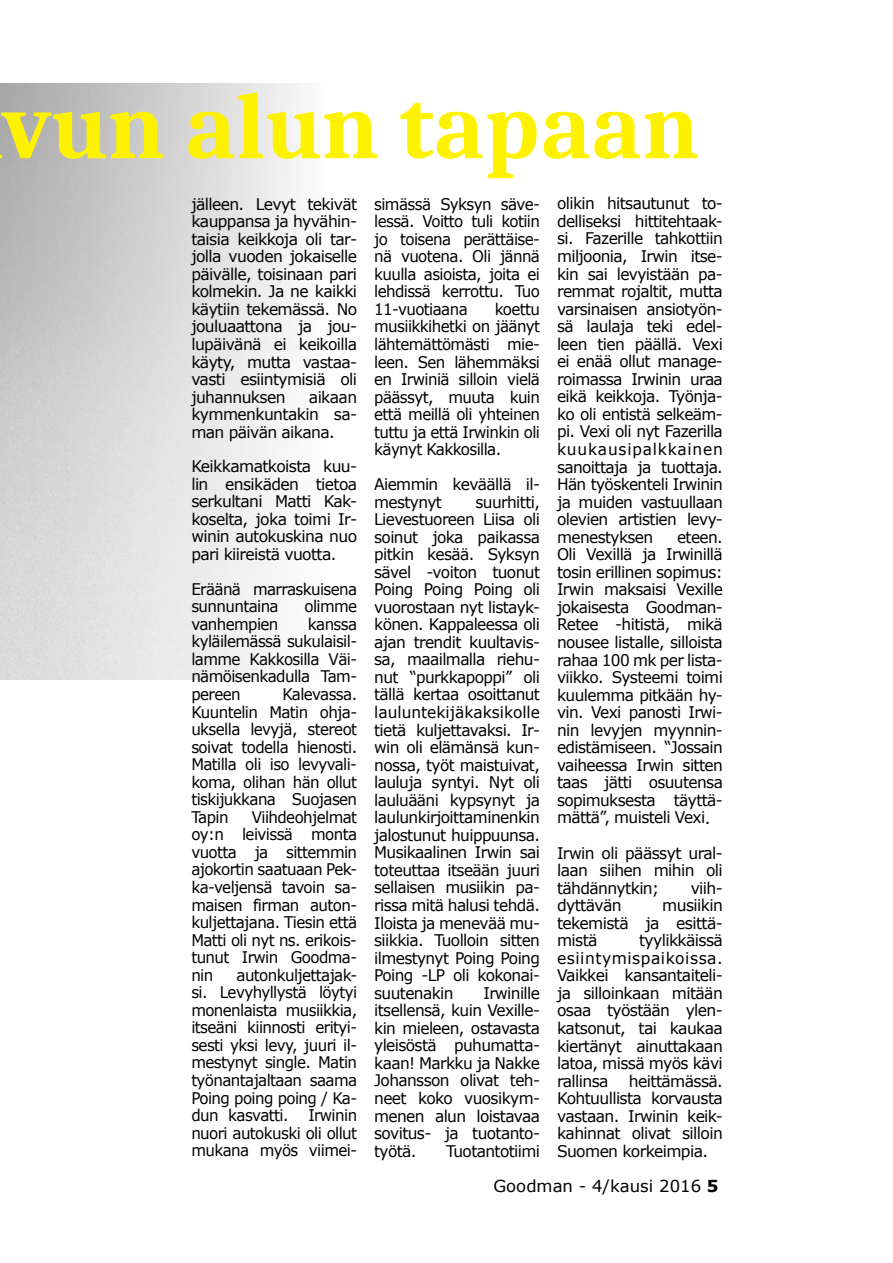
<style>
.page{position:relative;width:893px;height:1263px;background:#fff}
.page>*{position:absolute;margin:0;border:0;box-sizing:border-box;transform-origin:0 0}
.t1{font:700 94.5px "Caladea";color:#fff200}
.t2{font:16.5px "Verdana";color:#000}
.t3{font:16.05px/17.5px "Verdana";letter-spacing:-.04em;color:#000;text-align:justify;scale:.96 1}
.t4{font:16.05px/17.5px "Verdana";letter-spacing:-.04em;color:#000;text-align:justify;scale:.94 1}
.t5{font:16.05px/17.5px "Verdana";letter-spacing:-.04em;color:#000;text-align:justify}
.s1{font-weight:700}
</style>
<div class="page">
<h1 class="t1" style="left:1px;top:69px;width:700px">vun alun tapaan</h1>
<p class="t5" style="left:191px;top:195px;width:167px">jälleen. Levyt tekivät kauppansa ja hyvähin&shy;taisia keikkoja oli tar&shy;jolla vuoden jokaiselle päivälle, toisinaan pari kolmekin. Ja ne kaikki käytiin tekemässä. No jouluaattona ja jou&shy;lupäivänä ei keikoilla käyty, mutta vastaa&shy;vasti esiintymisiä oli juhannuksen</p>
<p class="t3" style="left:557px;top:195px;width:174px">olikin hitsautunut to&shy;delliseksi hittitehtaak&shy;si. Fazerille tahkottiin miljoonia, Irwin itse&shy;kin sai levyistään pa&shy;remmat rojaltit, mutta varsinaisen ansiotyön&shy;sä laulaja teki edel&shy;leen tien päällä. Vexi ei enää ollut manage&shy;roimassa Irwinin uraa eikä keikkoja. Työnja&shy;ko oli entistä selkeäm&shy;pi. Vexi oli nyt Fazerilla kuukausipalkkainen sanoittaja ja tuottaja.<br>Hän työskenteli Irwinin ja muiden vastuullaan olevien artistien levy&shy;menestyksen</p>
<p class="t4" style="left:374px;top:195px;width:178px">simässä Syksyn säve&shy;lessä. Voitto tuli kotiin jo toisena perättäise&shy;nä vuotena. Oli jännä kuulla asioista, joita ei lehdissä kerrottu. Tuo 11-vuotiaana</p>
<p class="t4" style="left:374px;top:300px;width:178px;text-indent:120px">koettu musiikkihetki on jäänyt lähtemättömästi mie&shy;leen. Sen lähemmäksi en Irwiniä silloin vielä päässyt, muuta kuin että meillä oli yhteinen tuttu ja että Irwinkin oli käynyt Kakkosilla.</p>
<p class="t3" style="left:374px;top:475px;width:174px">Aiemmin keväällä il&shy;mestynyt</p>
<p class="t5" style="left:191px;top:388px;width:167px;text-indent:118px">aikaan kymmenkuntakin sa&shy;man päivän aikana.</p>
<p class="t5" style="left:191px;top:457px;width:167px">Keikkamatkoista kuu&shy;lin ensikäden tietoa serkultani Matti Kak&shy;koselta, joka toimi Ir&shy;winin autokuskina nuo pari kiireistä vuotta.</p>
<p class="t4" style="left:191px;top:580px;width:178px">Eräänä marraskuisena sunnuntaina</p>
<p class="t3" style="left:374px;top:493px;width:174px;text-indent:101px">suurhitti, Lievestuoreen Liisa oli soinut joka paikassa pitkin kesää. Syksyn sävel -voiton tuonut Poing Poing Poing oli vuorostaan nyt listayk&shy;könen. Kappaleessa oli ajan trendit kuultavis&shy;sa, maailmalla riehu&shy;nut “purkkapoppi” oli tällä kertaa osoittanut lauluntekijäkaksikolle tietä kuljettavaksi. Ir&shy;win oli elämänsä kun&shy;nossa, työt maistuivat, lauluja syntyi. Nyt oli lauluääni kypsynyt ja laulunkirjoittaminenkin jalostunut huippuunsa.<br>Musikaalinen Irwin sai toteuttaa itseään juuri sellaisen musiikin pa&shy;rissa mitä halusi tehdä.<br>Iloista ja menevää mu&shy;siikkia. Tuolloin sitten ilmestynyt Poing Poing Poing -LP oli kokonai&shy;suutenakin</p>
<p class="t3" style="left:557px;top:528px;width:174px;text-indent:120px">eteen.<br>Oli Vexillä ja Irwinillä tosin erillinen sopimus:<br>Irwin maksaisi Vexille jokaisesta Goodman-Retee -hitistä, mikä nousee listalle, silloista rahaa 100 mk per lista&shy;viikko. Systeemi toimi kuulemma pitkään hy&shy;vin. Vexi panosti Irwi&shy;nin levyjen myynnin&shy;edistämiseen. “Jossain vaiheessa Irwin sitten taas jätti osuutensa sopimuksesta täyttä&shy;mättä”, muisteli Vexi.</p>
<p class="t5" style="left:557px;top:844px;width:167px">Irwin oli päässyt ural&shy;laan siihen mihin oli tähdännytkin;</p>
<p class="t4" style="left:304px;top:597px;width:58px">olimme</p>
<p class="t4" style="left:191px;top:615px;width:94px">vanhempien</p>
<p class="t4" style="left:191px;top:615px;width:178px;text-indent:117px">kanssa kyläilemässä sukulaisil&shy;lamme Kakkosilla Väi&shy;nämöisenkadulla Tam&shy;pereen</p>
<p class="t4" style="left:191px;top:685px;width:178px;text-indent:91px">Kalevassa.<br>Kuuntelin Matin ohja&shy;uksella levyjä, stereot soivat todella hienosti.<br>Matilla oli iso levyvali&shy;koma, olihan hän ollut tiskijukkana Suojasen Tapin</p>
<p class="t4" style="left:191px;top:808px;width:178px;text-indent:60px">Viihdeohjelmat oy:n leivissä monta vuotta ja sittemmin ajokortin saatuaan Pek&shy;ka-veljensä tavoin sa&shy;maisen firman auton&shy;kuljettajana. Tiesin että Matti oli nyt ns. erikois&shy;tunut Irwin Goodma&shy;nin</p>
<p class="t5" style="left:691px;top:879px;width:34px">viih-</p>
<p class="t5" style="left:557px;top:896px;width:167px;text-indent:105px">musiikin tekemistä ja esittä&shy;mistä</p>
<p class="t5" style="left:557px;top:896px;width:66px">dyttävän</p>
<p class="t5" style="left:557px;top:931px;width:167px;text-indent:82px">tyylikkäissä esiintymispaikoissa.<br>Vaikkei kansantaiteli&shy;ja silloinkaan mitään osaa työstään ylen&shy;katsonut, tai kaukaa kiertänyt ainuttakaan latoa, missä myös kävi rallinsa</p>
<p class="t4" style="left:191px;top:966px;width:178px;text-indent:45px">autonkuljettajak&shy;si. Levyhyllystä löytyi monenlaista musiikkia, itseäni kiinnosti erityi&shy;sesti yksi levy, juuri il&shy;mestynyt single. Matin työnantajaltaan saama Poing poing poing / Ka&shy;dun kasvatti. Irwinin nuori autokuski oli ollut mukana myös viimei-</p>
<p class="t3" style="left:374px;top:984px;width:174px;text-indent:109px">Irwinille itsellensä, kuin Vexille&shy;kin mieleen, ostavasta yleisöstä puhumatta&shy;kaan! Markku ja Nakke Johansson olivat teh&shy;neet koko vuosikym&shy;menen alun loistavaa sovitus- ja tuotanto&shy;työtä.</p>
<p class="t5" style="left:557px;top:1072px;width:167px;text-indent:72px">heittämässä.<br>Kohtuullista korvausta vastaan. Irwinin keik&shy;kahinnat olivat silloin Suomen korkeimpia.</p>
<p class="t3" style="left:446px;top:1142px;width:99px">Tuotantotiimi</p>
<p class="t2" style="left:493px;top:1174px;width:227px">Goodman - 4/kausi 2016 <span class="s1">5</span></p>
</div>
